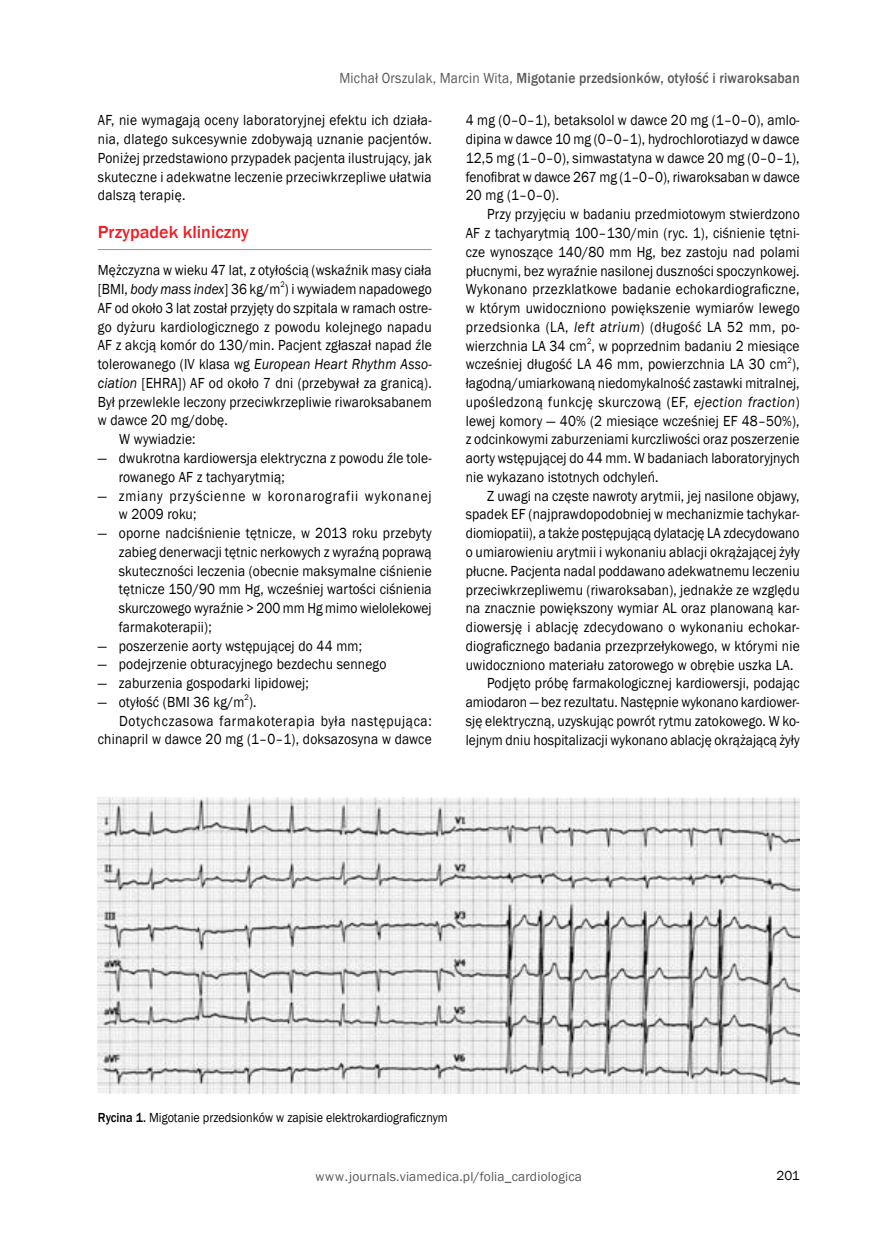
<style>
.page{position:relative;width:872px;height:1234px;background:#fff}
.page>*{position:absolute;margin:0;border:0;box-sizing:border-box;transform-origin:0 0}
.t1{font:500 18px "Franklin Gothic";color:#ed1d24}
.t2{font:15px/18.8px "Franklin Gothic";letter-spacing:.01em;color:#000;text-align:justify;scale:.9 1}
.t3{font:15px/18.8px "Franklin Gothic";letter-spacing:.035em;color:#000;text-align:right;scale:.9 1}
.t4{font:500 15px "Franklin Gothic";letter-spacing:.01em;color:#58595b;scale:.9 1}
.t5{font:15px/18.8px "Franklin Gothic";letter-spacing:.065em;color:#000;scale:.9 1}
.t6{font:italic 15px "Franklin Gothic";letter-spacing:.015em;color:#000;scale:.9 1}
.t7{font:13.5px "Franklin Gothic";color:#000;scale:.9 1}
.t8{font:13.5px "Franklin Gothic";letter-spacing:.01em;color:#58595b}
.t9{font:13.5px "Franklin Gothic";color:#000}
.t10{font:8.25px "Franklin Gothic";color:#000;scale:.9 1}
.s1{font-weight:400}
.s2{font-style:italic}
.s3{font-style:normal}
.s4{font-weight:500}
</style>
<div class="page">
<hr style="left:98px;top:249px;width:334px;height:1px;background:#939598">
<img style="left:98px;top:797px;width:701px;height:295px">
<p class="t4" style="left:339px;top:69px;width:513px"><span class="s1">Michał Orszulak, Marcin Wita,</span> Migotanie przedsionków, otyłość i riwaroksaban</p>
<p class="t2" style="left:98px;top:111px;width:372px">AF, nie wymagają oceny laboratoryjnej efektu ich działa&shy;nia, dlatego sukcesywnie zdobywają uznanie pacjentów.<br>Poniżej przedstawiono przypadek pacjenta ilustrujący, jak skuteczne i adekwatne leczenie przeciwkrzepliwe ułatwia dalszą terapię.</p>
<p class="t1" style="left:98px;top:221px;width:152px">Przypadek kliniczny</p>
<p class="t2" style="left:98px;top:261px;width:372px">Mężczyzna w wieku 47 lat, z otyłością (wskaźnik masy ciała [BMI, <span class="s2">body mass index</span>] 36 kg/m ) i wywiadem napadowego</p>
<p class="t2" style="left:466px;top:111px;width:372px">4 mg (0–0–1), betaksolol w dawce 20 mg (1–0–0), amlo&shy;dipina w dawce 10 mg (0–0–1), hydrochlorotiazyd w dawce 12,5 mg (1–0–0), simwastatyna w dawce 20 mg (0–0–1), fenofibrat w dawce 267 mg (1–0–0), riwaroksaban w dawce 20 mg (1–0–0).</p>
<p class="t2" style="left:466px;top:205px;width:372px;text-indent:21px">Przy przyjęciu w badaniu przedmiotowym stwierdzono AF z tachyarytmią 100–130/min (ryc. 1), ciśnienie tętni&shy;cze wynoszące 140/80 mm Hg, bez zastoju nad polami płucnymi, bez wyraźnie nasilonej duszności spoczynkowej.<br>Wykonano przezklatkowe badanie echokardiograficzne, w którym uwidoczniono powiększenie wymiarów lewego przedsionka (LA, <span class="s2">left atrium</span>) (długość LA 52 mm, po&shy;wierzchnia LA 34 cm , w poprzednim badaniu 2 miesiące</p>
<p class="t10" style="left:280px;top:279px;width:6px">2</p>
<p class="t2" style="left:98px;top:299px;width:372px">AF od około 3 lat został przyjęty do szpitala w ramach ostre-</p>
<p class="t2" style="left:98px;top:317px;width:372px">go dyżuru kardiologicznego z powodu kolejnego napadu</p>
<p class="t2" style="left:98px;top:336px;width:372px">AF z akcją komór do 130/min. Pacjent zgłaszał napad źle</p>
<p class="t6" style="left:98px;top:355px;width:372px"><span class="s3">tolerowanego (IV klasa wg</span> European Heart Rhythm Asso-</p>
<p class="t2" style="left:98px;top:374px;width:372px"><span class="s2">ciation</span> [EHRA]) AF od około 7 dni (przebywał za granicą).</p>
<p class="t2" style="left:98px;top:392px;width:372px">Był przewlekle leczony przeciwkrzepliwie riwaroksabanem</p>
<p class="t2" style="left:98px;top:411px;width:146px">w dawce 20 mg/dobę.</p>
<p class="t2" style="left:119px;top:430px;width:87px">W wywiadzie:</p>
<p class="t2" style="left:119px;top:449px;width:349px;text-indent:-21px">— dwukrotna kardiowersja elektryczna z powodu źle tole&shy;rowanego AF z tachyarytmią;</p>
<p class="t5" style="left:119px;top:486px;width:349px;text-indent:-21px">— zmiany przyścienne w koronarografii wykonanej w 2009 roku;</p>
<p class="t2" style="left:119px;top:524px;width:349px;text-indent:-21px">— oporne nadciśnienie tętnicze, w 2013 roku przebyty zabieg denerwacji tętnic nerkowych z wyraźną poprawą skuteczności leczenia (obecnie maksymalne ciśnienie tętnicze 150/90 mm Hg, wcześniej wartości ciśnienia skurczowego wyraźnie &gt; 200 mm Hg mimo wielolekowej farmakoterapii);</p>
<p class="t2" style="left:98px;top:636px;width:295px">— poszerzenie aorty wstępującej do 44 mm;</p>
<p class="t2" style="left:98px;top:655px;width:322px">— podejrzenie obturacyjnego bezdechu sennego</p>
<p class="t2" style="left:98px;top:674px;width:236px">— zaburzenia gospodarki lipidowej;</p>
<p class="t2" style="left:98px;top:692px;width:178px">— otyłość (BMI 36 kg/m ).</p>
<p class="t10" style="left:587px;top:336px;width:6px">2</p>
<p class="t2" style="left:466px;top:355px;width:372px">wcześniej długość LA 46 mm, powierzchnia LA 30 cm ),</p>
<p class="t10" style="left:787px;top:354px;width:6px">2</p>
<p class="t2" style="left:466px;top:374px;width:372px">łagodną/umiarkowaną niedomykalność zastawki mitralnej, upośledzoną funkcję skurczową (EF, <span class="s2">ejection fraction</span>) lewej komory — 40% (2 miesiące wcześniej EF 48–50%), z odcinkowymi zaburzeniami kurczliwości oraz poszerzenie aorty wstępującej do 44 mm. W badaniach laboratoryjnych nie wykazano istotnych odchyleń.</p>
<p class="t2" style="left:487px;top:486px;width:349px">Z uwagi na częste nawroty arytmii, jej nasilone objawy,</p>
<p class="t2" style="left:466px;top:505px;width:372px">spadek EF (najprawdopodobniej w mechanizmie tachykar-</p>
<p class="t2" style="left:466px;top:524px;width:372px">diomiopatii), a także postępującą dylatację LA zdecydowano</p>
<p class="t2" style="left:466px;top:543px;width:372px">o umiarowieniu arytmii i wykonaniu ablacji okrążającej żyły</p>
<p class="t2" style="left:466px;top:561px;width:372px">płucne. Pacjenta nadal poddawano adekwatnemu leczeniu</p>
<p class="t2" style="left:466px;top:580px;width:372px">przeciwkrzepliwemu (riwaroksaban), jednakże ze względu</p>
<p class="t2" style="left:466px;top:599px;width:372px">na znacznie powiększony wymiar AL oraz planowaną kar-</p>
<p class="t2" style="left:466px;top:618px;width:372px">diowersję i ablację zdecydowano o wykonaniu echokar-</p>
<p class="t2" style="left:466px;top:636px;width:372px">diograficznego badania przezprzełykowego, w którymi nie</p>
<p class="t2" style="left:466px;top:655px;width:365px">uwidoczniono materiału zatorowego w obrębie uszka LA.</p>
<p class="t2" style="left:487px;top:674px;width:349px">Podjęto próbę farmakologicznej kardiowersji, podając</p>
<p class="t2" style="left:466px;top:693px;width:372px">amiodaron — bez rezultatu. Następnie wykonano kardiower-</p>
<p class="t2" style="left:466px;top:711px;width:372px">sję elektryczną, uzyskując powrót rytmu zatokowego. W ko-</p>
<p class="t2" style="left:466px;top:730px;width:372px">lejnym dniu hospitalizacji wykonano ablację okrążającą żyły</p>
<p class="t10" style="left:245px;top:692px;width:6px">2</p>
<p class="t3" style="left:98px;top:711px;width:372px">Dotychczasowa farmakoterapia była następująca: chinapril w dawce 20 mg (1–0–1), doksazosyna w dawce</p>
<p class="t7" style="left:98px;top:1108px;width:390px"><span class="s4">Rycina 1.</span> Migotanie przedsionków w zapisie elektrokardiograficznym</p>
<p class="t8" style="left:315px;top:1168px;width:268px">www.journals.viamedica.pl/folia_cardiologica</p>
<p class="t9" style="left:776px;top:1166px;width:25px">201</p>
</div>
